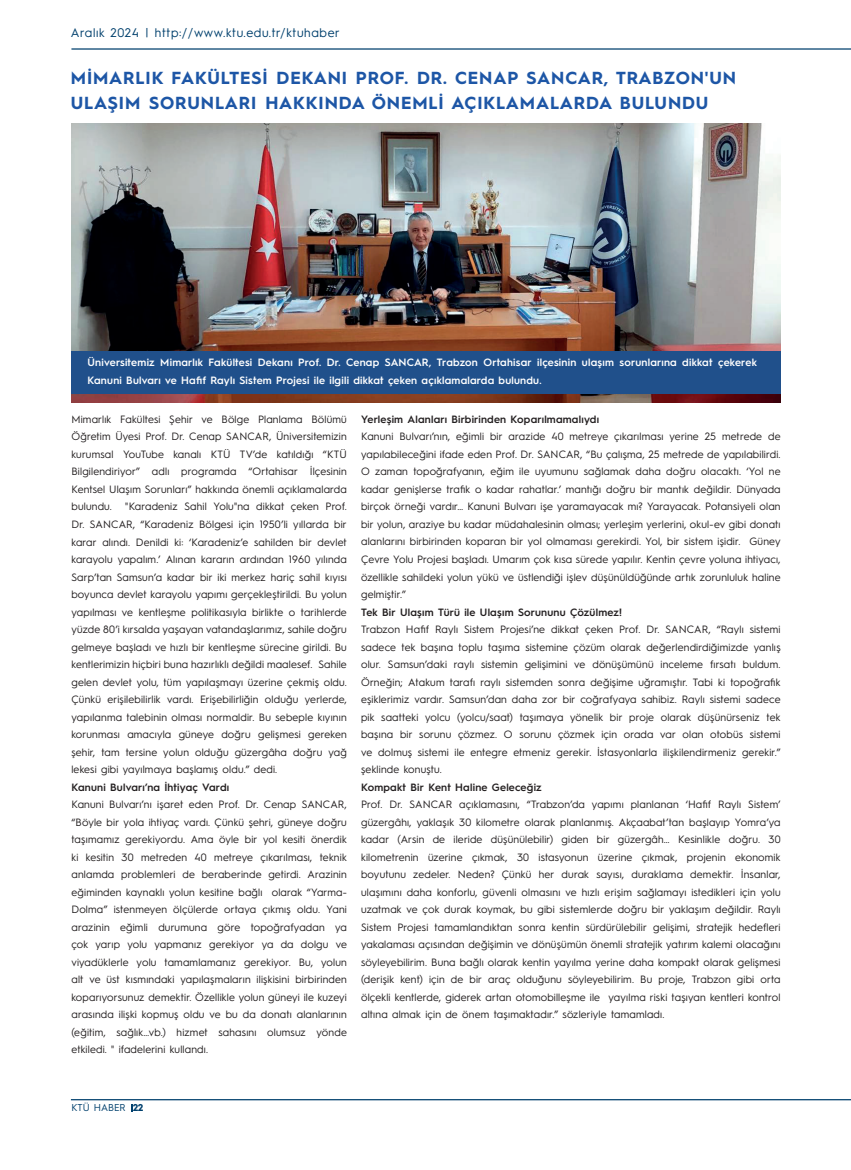
<style>
.page{position:relative;width:851px;height:1170px;background:#fff}
.page>*{position:absolute;margin:0;border:0;box-sizing:border-box;transform-origin:0 0}
.t1{font:700 17.5px/25px "Hurme Geometric Sans 1";letter-spacing:.05em;color:#1d56a6}
.t2{font:12.5px "Hurme Geometric Sans 1";letter-spacing:.05em;color:#00406d}
.t3{font:10.62px/17.5px "Hurme Geometric Sans 1";letter-spacing:.02em;color:#231f20;text-align:justify}
.t4{font:600 10.62px/17.5px "Hurme Geometric Sans 1";letter-spacing:.02em;color:#fff}
.t5{font:600 10.62px "Hurme Geometric Sans 1";letter-spacing:.02em;color:#231f20}
.t6{font:10px "Hurme Geometric Sans 1";color:#00406d}
.s1{font-weight:700}
</style>
<div class="page">
<hr style="left:71px;top:48px;width:779px;height:2px;background:#00406d">
<hr style="left:71px;top:1098px;width:779px;height:2px;background:#00406d">
<img style="left:71px;top:124px;width:709px;height:278px">
<div style="left:71px;top:351px;width:709px;height:42px;background:#20508b"></div>
<p class="t2" style="left:71px;top:24px;width:270px">Aralık 2024 | http://www.ktu.edu.tr/ktuhaber</p>
<h1 class="t1" style="left:71px;top:65px;width:666px">MİMARLIK FAKÜLTESİ DEKANI PROF. DR. CENAP SANCAR, TRABZON'UN<br>ULAŞIM SORUNLARI HAKKINDA ÖNEMLİ AÇIKLAMALARDA BULUNDU</h1>
<p class="t4" style="left:87px;top:353px;width:670px">Üniversitemiz Mimarlık Fakültesi Dekanı Prof. Dr. Cenap SANCAR, Trabzon Ortahisar ilçesinin ulaşım sorunlarına dikkat çekerek<br>Kanuni Bulvarı ve Hafif Raylı Sistem Projesi ile ilgili dikkat çeken açıklamalarda bulundu.</p>
<p class="t3" style="left:71px;top:410px;width:277px">Mimarlık Fakültesi Şehir ve Bölge Planlama Bölümü Öğretim Üyesi Prof. Dr. Cenap SANCAR, Üniversitemizin kurumsal YouTube kanalı KTÜ TV’de katıldığı “KTÜ Bilgilendiriyor” adlı programda “Ortahisar İlçesinin Kentsel Ulaşım Sorunları” hakkında önemli açıklamalarda bulundu.</p>
<p class="t3" style="left:71px;top:497px;width:277px;text-indent:54px">"Karadeniz Sahil Yolu"na dikkat çeken Prof.<br>Dr. SANCAR, “Karadeniz Bölgesi için 1950’li yıllarda bir karar alındı. Denildi ki: ‘Karadeniz’e sahilden bir devlet karayolu yapalım.’ Alınan kararın ardından 1960 yılında Sarp’tan Samsun’a kadar bir iki merkez hariç sahil kıyısı boyunca devlet karayolu yapımı gerçekleştirildi. Bu yolun yapılması ve kentleşme politikasıyla birlikte o tarihlerde yüzde 80’i kırsalda yaşayan vatandaşlarımız, sahile doğru gelmeye başladı ve hızlı bir kentleşme sürecine girildi. Bu kentlerimizin hiçbiri buna hazırlıklı değildi maalesef. Sahile gelen devlet yolu, tüm yapılaşmayı üzerine çekmiş oldu.<br>Çünkü erişilebilirlik vardı. Erişebilirliğin olduğu yerlerde, yapılanma talebinin olması normaldir. Bu sebeple kıyının korunması amacıyla güneye doğru gelişmesi gereken şehir, tam tersine yolun olduğu güzergâha doğru yağ lekesi gibi yayılmaya başlamış oldu.” dedi.</p>
<p class="t5" style="left:71px;top:779px;width:159px">Kanuni Bulvarı’na İhtiyaç Vardı</p>
<p class="t3" style="left:71px;top:795px;width:277px">Kanuni Bulvarı’nı işaret eden Prof. Dr. Cenap SANCAR, “Böyle bir yola ihtiyaç vardı. Çünkü şehri, güneye doğru taşımamız gerekiyordu. Ama öyle bir yol kesiti önerdik ki kesitin 30 metreden 40 metreye çıkarılması, teknik anlamda problemleri de beraberinde getirdi. Arazinin eğiminden kaynaklı yolun kesitine bağlı olarak “Yarma-Dolma” istenmeyen ölçülerde ortaya çıkmış oldu. Yani arazinin eğimli durumuna göre topoğrafyadan ya çok yarıp yolu yapmanız gerekiyor ya da dolgu ve viyadüklerle yolu tamamlamanız gerekiyor. Bu, yolun alt ve üst kısmındaki yapılaşmaların ilişkisini birbirinden koparıyorsunuz demektir. Özellikle yolun güneyi ile kuzeyi arasında ilişki kopmuş oldu ve bu da donatı alanlarının (eğitim, sağlık…vb.) hizmet sahasını olumsuz yönde etkiledi. " ifadelerini kullandı.</p>
<p class="t5" style="left:361px;top:411px;width:239px">Yerleşim Alanları Birbirinden Koparılmamalıydı</p>
<p class="t3" style="left:361px;top:427px;width:421px">Kanuni Bulvarı’nın, eğimli bir arazide 40 metreye çıkarılması yerine 25 metrede de yapılabileceğini ifade eden Prof. Dr. SANCAR, “Bu çalışma, 25 metrede de yapılabilirdi.<br>O zaman topoğrafyanın, eğim ile uyumunu sağlamak daha doğru olacaktı. ‘Yol ne kadar genişlerse trafik o kadar rahatlar.’ mantığı doğru bir mantık değildir. Dünyada birçok örneği vardır… Kanuni Bulvarı işe yaramayacak mı? Yarayacak. Potansiyeli olan bir yolun, araziye bu kadar müdahalesinin olması; yerleşim yerlerini, okul-ev gibi donatı alanlarını birbirinden koparan bir yol olmaması gerekirdi. Yol, bir sistem işidir. Güney Çevre Yolu Projesi başladı. Umarım çok kısa sürede yapılır. Kentin çevre yoluna ihtiyacı, özellikle sahildeki yolun yükü ve üstlendiği işlev düşünüldüğünde artık zorunluluk haline gelmiştir.”</p>
<p class="t5" style="left:361px;top:604px;width:262px">Tek Bir Ulaşım Türü ile Ulaşım Sorununu Çözülmez!</p>
<p class="t3" style="left:361px;top:619px;width:421px">Trabzon Hafif Raylı Sistem Projesi’ne dikkat çeken Prof. Dr. SANCAR, “Raylı sistemi sadece tek başına toplu taşıma sistemine çözüm olarak değerlendirdiğimizde yanlış olur. Samsun’daki raylı sistemin gelişimini ve dönüşümünü inceleme fırsatı buldum.<br>Örneğin; Atakum tarafı raylı sistemden sonra değişime uğramıştır. Tabi ki topoğrafik eşiklerimiz vardır. Samsun’dan daha zor bir coğrafyaya sahibiz. Raylı sistemi sadece pik saatteki yolcu (yolcu/saat) taşımaya yönelik bir proje olarak düşünürseniz tek başına bir sorunu çözmez. O sorunu çözmek için orada var olan otobüs sistemi ve dolmuş sistemi ile entegre etmeniz gerekir. İstasyonlarla ilişkilendirmeniz gerekir.” şeklinde konuştu.</p>
<p class="t5" style="left:361px;top:779px;width:182px">Kompakt Bir Kent Haline Geleceğiz</p>
<p class="t3" style="left:361px;top:794px;width:421px">Prof. Dr. SANCAR açıklamasını, “Trabzon’da yapımı planlanan ‘Hafif Raylı Sistem’ güzergâhı, yaklaşık 30 kilometre olarak planlanmış. Akçaabat’tan başlayıp Yomra’ya kadar (Arsin de ileride düşünülebilir) giden bir güzergâh… Kesinlikle doğru. 30 kilometrenin üzerine çıkmak, 30 istasyonun üzerine çıkmak, projenin ekonomik boyutunu zedeler. Neden? Çünkü her durak sayısı, duraklama demektir. İnsanlar, ulaşımını daha konforlu, güvenli olmasını ve hızlı erişim sağlamayı istedikleri için yolu uzatmak ve çok durak koymak, bu gibi sistemlerde doğru bir yaklaşım değildir. Raylı Sistem Projesi tamamlandıktan sonra kentin sürdürülebilir gelişimi, stratejik hedefleri yakalaması açısından değişimin ve dönüşümün önemli stratejik yatırım kalemi olacağını söyleyebilirim. Buna bağlı olarak kentin yayılma yerine daha kompakt olarak gelişmesi (derişik kent) için de bir araç olduğunu söyleyebilirim. Bu proje, Trabzon gibi orta ölçekli kentlerde, giderek artan otomobilleşme ile yayılma riski taşıyan kentleri kontrol altına almak için de önem taşımaktadır.” sözleriyle tamamladı.</p>
<p class="t6" style="left:72px;top:1100px;width:73px">KTÜ HABER <span class="s1">22</span></p>
</div>
